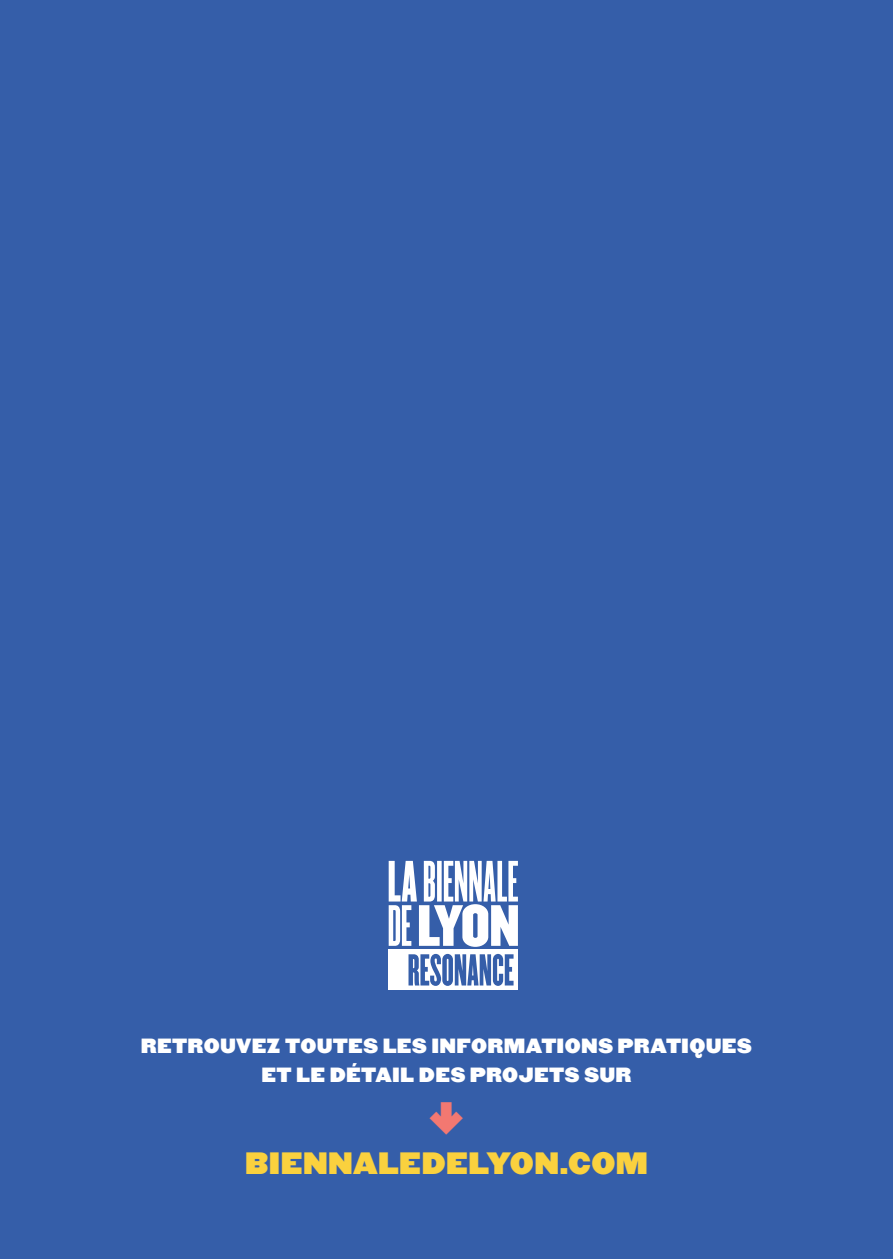
<style>
.page{position:relative;width:893px;height:1259px;background:#355ea9}
.page>*{position:absolute;margin:0;border:0;box-sizing:border-box;transform-origin:0 0}
.t1{font:900 42px "Maax Display";color:#f37871}
.t2{font:27px "Champion HTF Heavyweight";letter-spacing:.025em;color:#fad13e}
.t3{font:18px/28.8px "Champion HTF Heavyweight";letter-spacing:.03em;color:#fff;text-align:center}
</style>
<div class="page">
<div style="left:389px;top:949px;width:129px;height:41px;background:#fff"></div>
<svg style="left:389px;top:861px;width:129px;height:86px"></svg>
<svg style="left:408px;top:954px;width:106px;height:32px"></svg>
<p class="t3" style="left:141px;top:1032px;width:612px">RETROUVEZ TOUTES LES INFORMATIONS PRATIQUES<br>ET LE DÉTAIL DES PROJETS SUR</p>
<p class="t1" style="left:429px;top:1086px;width:36px">↓</p>
<p class="t2" style="left:245px;top:1145px;width:404px">BIENNALEDELYON.COM</p>
</div>
